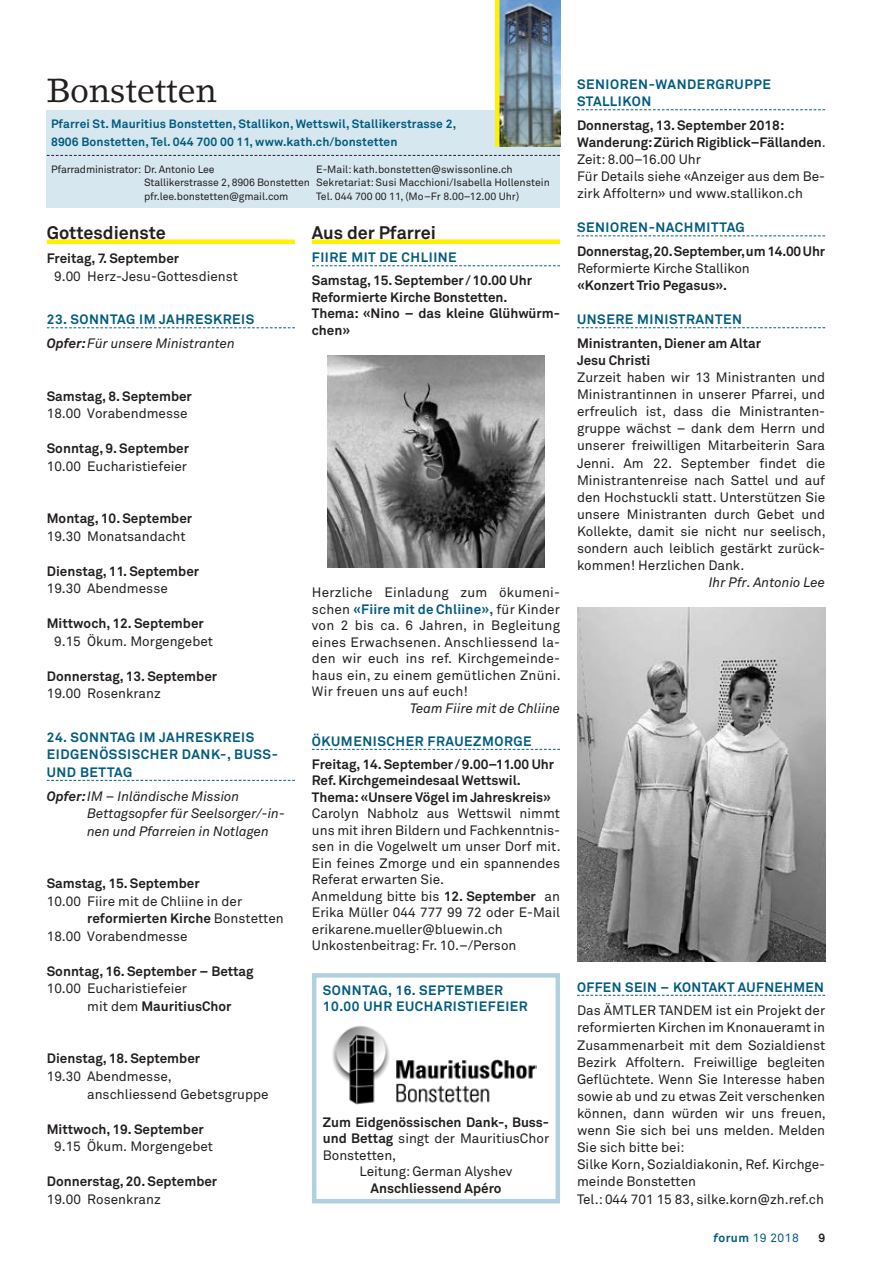
<style>
.page{position:relative;width:872px;height:1263px;background:#fff}
.page>*{position:absolute;margin:0;border:0;box-sizing:border-box;transform-origin:0 0}
.t1{font:33px "Lino Letter";letter-spacing:-.01em;color:#231f20}
.t2{font:700 18px "Akkurat Pro";color:#231f20}
.t3{font:13.5px/17.1px "Akkurat Pro";color:#231f20}
.t4{font:700 13.5px/16.5px "Akkurat Pro";letter-spacing:-.005em;color:#231f20}
.t5{font:700 13.5px/17.5px "Akkurat Pro";letter-spacing:.04em;color:#005b7f}
.t6{font:italic 13.5px/17.5px "Akkurat Pro";letter-spacing:-.005em;color:#231f20}
.t7{font:700 12px/18px "Akkurat Pro";letter-spacing:.01em;color:#005b7f}
.t8{font:12px "Akkurat Pro";letter-spacing:.04em;color:#005b7f}
.t9{font:700 12px "Akkurat Pro";color:#231f20}
.t10{font:10.5px/13.5px "Akkurat Pro";letter-spacing:-.01em;color:#231f20}
.s1{font-style:italic;color:#231f20}
.s2{font-weight:400;font-style:italic;color:#231f20}
.s3{font-weight:700}
.s4{font-weight:400}
.s5{font-weight:700;color:#005b7f}
.s6{font-weight:700;font-style:italic}
</style>
<div class="page">
<div style="left:47px;top:239px;width:248px;height:5px;background:#fff101"></div>
<svg style="left:47px;top:327px;width:248px;height:1px"></svg>
<svg style="left:47px;top:780px;width:248px;height:1px"></svg>
<div style="left:312px;top:239px;width:248px;height:5px;background:#fff101"></div>
<svg style="left:312px;top:265px;width:248px;height:1px"></svg>
<svg style="left:577px;top:109px;width:248px;height:1px"></svg>
<svg style="left:577px;top:235px;width:248px;height:1px"></svg>
<svg style="left:577px;top:327px;width:248px;height:1px"></svg>
<div style="left:47px;top:111px;width:513px;height:97px;background:#d6e7ef"></div>
<img style="left:499px;top:0;width:61px;height:146px">
<hr style="left:495px;top:0;width:4px;height:146px;background:#fff101">
<svg style="left:47px;top:155px;width:513px;height:1px"></svg>
<img style="left:332px;top:1026px;width:204px;height:79px">
<div style="left:312px;top:973px;width:248px;height:230px;border:4px solid #b1d0e0"></div>
<img style="left:327px;top:356px;width:218px;height:211px">
<img style="left:577px;top:607px;width:248px;height:354px">
<svg style="left:312px;top:749px;width:248px;height:1px"></svg>
<svg style="left:577px;top:995px;width:248px;height:1px"></svg>
<h1 class="t1" style="left:47px;top:70px;width:171px">Bonstetten</h1>
<p class="t7" style="left:51px;top:115px;width:406px">Pfarrei St. Mauritius Bonstetten, Stallikon, Wettswil, Stallikerstrasse 2,<br>8906 Bonstetten, Tel. 044 700 00 11, www.kath.ch/bonstetten</p>
<p class="t10" style="left:144px;top:163px;width:167px;text-indent:-93px">Pfarradministrator: Dr. Antonio Lee<br>Stallikerstrasse 2, 8906 Bonstetten pfr.lee.bonstetten@gmail.com</p>
<p class="t10" style="left:316px;top:163px;width:235px">E-Mail: kath.bonstetten@swissonline.ch<br>Sekretariat: Susi Macchioni/Isabella Hollenstein<br>Tel. 044 700 00 11, (Mo–Fr 8.00–12.00 Uhr)</p>
<h2 class="t2" style="left:47px;top:222px;width:121px">Gottesdienste</h2>
<p class="t4" style="left:47px;top:250px;width:134px">Freitag, 7. September</p>
<p class="t3" style="left:54px;top:268px;width:185px">9.00 Herz-Jesu-Gottesdienst</p>
<p class="t5" style="left:47px;top:308px;width:209px;line-height:23.9px">23. SONNTAG IM JAHRESKREIS<br><span class="s1">Opfer:</span><span class="s2">Für unsere Ministranten</span></p>
<p class="t4" style="left:47px;top:388px;width:147px">Samstag, 8. September</p>
<p class="t3" style="left:47px;top:405px;width:142px">18.00 Vorabendmesse</p>
<p class="t4" style="left:47px;top:440px;width:144px">Sonntag, 9. September</p>
<p class="t3" style="left:47px;top:458px;width:142px">10.00 Eucharistiefeier</p>
<p class="t4" style="left:47px;top:510px;width:147px">Montag, 10. September</p>
<p class="t3" style="left:47px;top:528px;width:140px">19.30 Monatsandacht</p>
<p class="t4" style="left:47px;top:563px;width:154px">Dienstag, 11. September</p>
<p class="t3" style="left:47px;top:580px;width:122px">19.30 Abendmesse</p>
<p class="t4" style="left:47px;top:615px;width:159px">Mittwoch, 12. September</p>
<p class="t3" style="left:54px;top:633px;width:160px">9.15 Ökum. Morgengebet</p>
<p class="t4" style="left:47px;top:668px;width:172px">Donnerstag, 13. September</p>
<p class="t3" style="left:47px;top:685px;width:115px">19.00 Rosenkranz</p>
<p class="t5" style="left:47px;top:728px;width:233px">24. SONNTAG IM JAHRESKREIS<br>EIDGENÖSSISCHER DANK-, BUSS-<br>UND BETTAG</p>
<p class="t6" style="left:87px;top:788px;width:199px;text-indent:-40px"><span class="s3">Opfer:</span>IM – Inländische Mission<br>Bettagsopfer für Seelsorger/-in&shy;nen und Pfarreien in Notlagen</p>
<p class="t4" style="left:47px;top:875px;width:154px">Samstag, 15. September</p>
<p class="t3" style="left:47px;top:893px;width:197px">10.00 Fiire mit de Chliine in der</p>
<p class="t4" style="left:87px;top:910px;width:198px">reformierten Kirche <span class="s4">Bonstetten</span></p>
<p class="t3" style="left:47px;top:928px;width:142px">18.00 Vorabendmesse</p>
<p class="t4" style="left:47px;top:963px;width:208px">Sonntag, 16. September – Bettag</p>
<p class="t3" style="left:87px;top:980px;width:146px;line-height:17.5px;text-indent:-40px">10.00 Eucharistiefeier<br>mit dem <span class="s3">MauritiusChor</span></p>
<p class="t4" style="left:47px;top:1051px;width:155px">Dienstag, 18. September</p>
<p class="t3" style="left:87px;top:1068px;width:183px;line-height:17.5px;text-indent:-40px">19.30 Abendmesse,<br>anschliessend Gebetsgruppe</p>
<p class="t4" style="left:47px;top:1121px;width:159px">Mittwoch, 19. September</p>
<p class="t3" style="left:54px;top:1138px;width:160px">9.15 Ökum. Morgengebet</p>
<p class="t4" style="left:47px;top:1173px;width:172px">Donnerstag, 20. September</p>
<p class="t3" style="left:47px;top:1191px;width:115px">19.00 Rosenkranz</p>
<h2 class="t2" style="left:312px;top:222px;width:126px">Aus der Pfarrei</h2>
<p class="t5" style="left:312px;top:249px;width:146px">FIIRE MIT DE CHLIINE</p>
<p class="t4" style="left:312px;top:272px;width:250px">Samstag, 15. September/10.00 Uhr<br>Reformierte Kirche Bonstetten.<br>Thema: «Nino – das kleine Glühwürm&shy;chen»</p>
<p class="t3" style="left:312px;top:585px;width:250px;line-height:16.5px;text-align:justify">Herzliche Einladung zum ökumeni&shy;schen <span class="s5">«Fiire mit de Chliine»,</span> für Kinder von 2 bis ca. 6 Jahren, in Begleitung eines Erwachsenen. Anschliessend la&shy;den wir euch ins ref. Kirchgemeinde&shy;haus ein, zu einem gemütlichen Znüni.<br>Wir freuen uns auf euch!</p>
<p class="t6" style="left:410px;top:700px;width:151px">Team Fiire mit de Chliine</p>
<p class="t5" style="left:312px;top:732px;width:221px">ÖKUMENISCHER FRAUEZMORGE</p>
<p class="t4" style="left:312px;top:756px;width:244px">Freitag, 14. September/9.00–11.00 Uhr<br>Ref. Kirchgemeindesaal Wettswil.<br>Thema: «Unsere Vögel im Jahreskreis»</p>
<p class="t3" style="left:312px;top:806px;width:250px;line-height:16.5px">Carolyn Nabholz aus Wettswil nimmt uns mit ihren Bildern und Fachkenntnis&shy;sen in die Vogelwelt um unser Dorf mit.<br>Ein feines Zmorge und ein spannendes Referat erwarten Sie.<br>Anmeldung bitte bis <span class="s3">12. September</span> an Erika Müller 044 777 99 72 oder E-Mail erikarene.mueller@bluewin.ch Unkostenbeitrag: Fr. 10.–/Person</p>
<p class="t5" style="left:323px;top:982px;width:206px;line-height:16.5px">SONNTAG, 16. SEPTEMBER<br>10.00 UHR EUCHARISTIEFEIER</p>
<p class="t4" style="left:323px;top:1114px;width:228px">Zum Eidgenössischen Dank-, Buss-</p>
<p class="t3" style="left:323px;top:1130px;width:228px"><span class="s3">und Bettag</span> singt der MauritiusChor</p>
<p class="t3" style="left:323px;top:1147px;width:75px">Bonstetten,</p>
<p class="t3" style="left:359px;top:1163px;width:154px">Leitung: German Alyshev</p>
<p class="t4" style="left:370px;top:1180px;width:132px">Anschliessend Apéro</p>
<p class="t5" style="left:577px;top:76px;width:195px;line-height:17.1px">SENIOREN-WANDERGRUPPE<br>STALLIKON</p>
<p class="t3" style="left:577px;top:117px;width:250px"><span class="s3">Donnerstag, 13. September 2018:<br>Wanderung: Zürich Rigiblick–Fällanden</span>.<br>Zeit: 8.00–16.00 Uhr<br>Für Details siehe «Anzeiger aus dem Be&shy;zirk Affoltern» und www.stallikon.ch</p>
<p class="t5" style="left:577px;top:219px;width:169px">SENIOREN-NACHMITTAG</p>
<p class="t4" style="left:577px;top:243px;width:250px">Donnerstag, 20. September, um 14.00 Uhr</p>
<p class="t3" style="left:577px;top:260px;width:174px">Reformierte Kirche Stallikon</p>
<p class="t4" style="left:577px;top:277px;width:152px">«Konzert Trio Pegasus».</p>
<p class="t5" style="left:577px;top:311px;width:166px">UNSERE MINISTRANTEN</p>
<p class="t4" style="left:577px;top:335px;width:185px;line-height:17.1px">Ministranten, Diener am Altar<br>Jesu Christi</p>
<p class="t3" style="left:577px;top:369px;width:250px;text-align:justify">Zurzeit haben wir 13 Ministranten und Ministrantinnen in unserer Pfarrei, und erfreulich ist, dass die Ministranten&shy;gruppe wächst – dank dem Herrn und unserer freiwilligen Mitarbeiterin Sara Jenni. Am 22. September findet die Ministrantenreise nach Sattel und auf den Hochstuckli statt. Unterstützen Sie unsere Ministranten durch Gebet und Kollekte, damit sie nicht nur seelisch, sondern auch leiblich gestärkt zurück&shy;kommen! Herzlichen Dank.</p>
<p class="t6" style="left:708px;top:574px;width:118px">Ihr Pfr. Antonio Lee</p>
<p class="t5" style="left:577px;top:978px;width:248px">OFFEN SEIN – KONTAKT AUFNEHMEN</p>
<p class="t3" style="left:577px;top:1002px;width:250px">Das ÄMTLER TANDEM ist ein Projekt der reformierten Kirchen im Knonaueramt in Zusammenarbeit mit dem Sozialdienst Bezirk Affoltern. Freiwillige begleiten Geflüchtete. Wenn Sie Interesse haben sowie ab und zu etwas Zeit verschenken können, dann würden wir uns freuen, wenn Sie sich bei uns melden. Melden Sie sich bitte bei:<br>Silke Korn, Sozialdiakonin, Ref. Kirchge&shy;meinde Bonstetten<br>Tel.: 044 701 15 83, silke.korn@zh.ref.ch</p>
<p class="t8" style="left:713px;top:1231px;width:87px"><span class="s6">f</span><span class="s3">orum</span> 19 2018</p>
<p class="t9" style="left:818px;top:1231px;width:8px">9</p>
</div>
